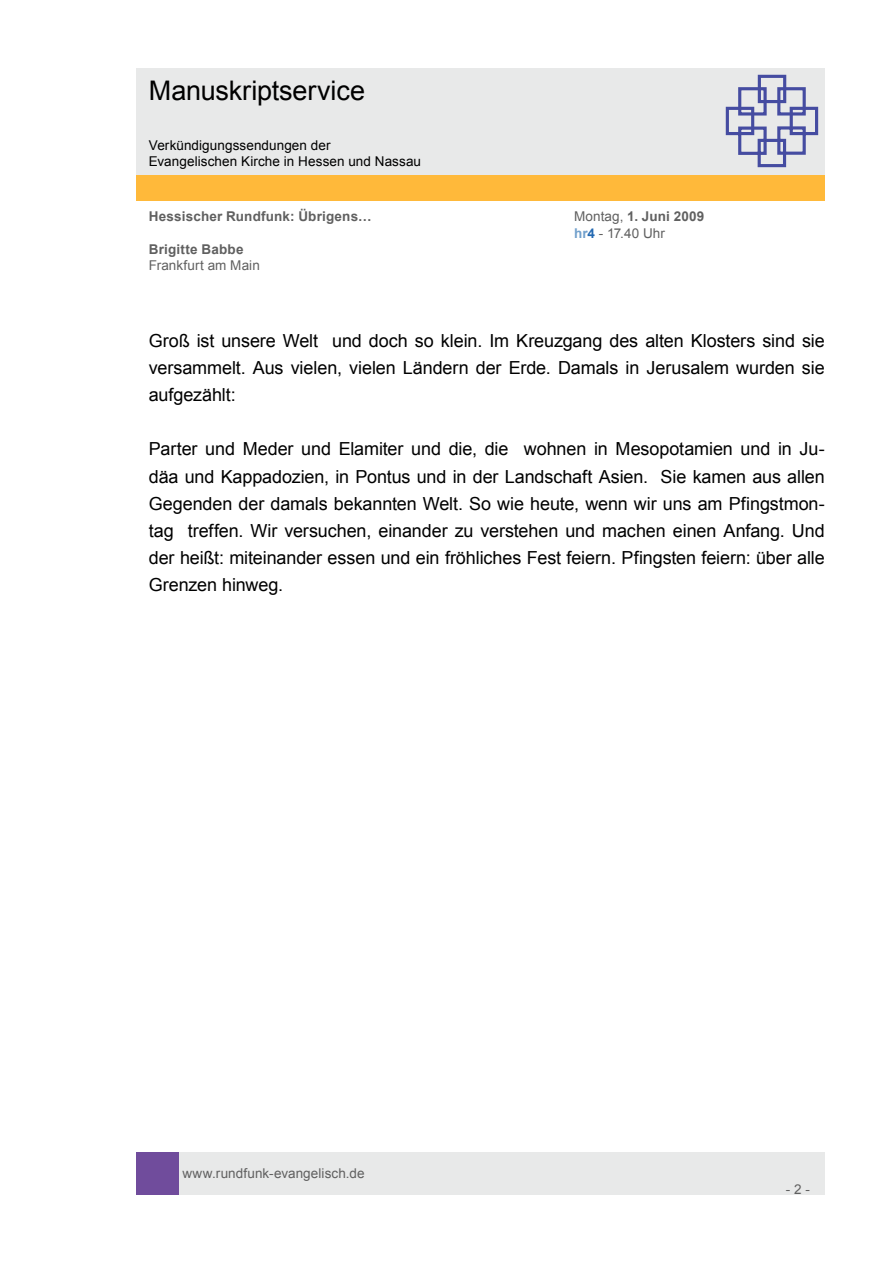
<style>
.page{position:relative;width:893px;height:1263px;background:#fff}
.page>*{position:absolute;margin:0;border:0;box-sizing:border-box;transform-origin:0 0}
.t1{font:27px "Arial";letter-spacing:-.005em;color:#000}
.t2{font:18px/27.2px "Arial";letter-spacing:-.005em;color:#000;text-align:justify}
.t3{font:13.5px/16.2px "Arial";letter-spacing:.005em;color:#606060}
.t4{font:13.5px/16.2px "Arial";letter-spacing:.005em;color:#000}
.t5{font:700 13.5px "Arial";letter-spacing:.015em;color:#606060}
.s1{font-weight:700}
.s2{font-weight:700;color:#71a0cc}
.s3{font-weight:700;color:#2369b2}
</style>
<div class="page">
<div style="left:179px;top:1152px;width:646px;height:43px;background:#e8e9e9"></div>
<div style="left:136px;top:1152px;width:43px;height:43px;background:#704c9c"></div>
<div style="left:136px;top:175px;width:689px;height:26px;background:#ffb93a"></div>
<div style="left:136px;top:68px;width:689px;height:106px;background:#e8e9e9"></div>
<svg style="left:725px;top:74px;width:94px;height:94px"></svg>
<h1 class="t1" style="left:149px;top:73px;width:218px">Manuskriptservice</h1>
<p class="t4" style="left:149px;top:137px;width:274px">Verkündigungssendungen der<br>Evangelischen Kirche in Hessen und Nassau</p>
<p class="t5" style="left:149px;top:208px;width:224px">Hessischer Rundfunk: Übrigens…</p>
<p class="t3" style="left:574px;top:209px;width:132px">Montag, <span class="s1">1. Juni 2009 </span><span class="s2">hr</span><span class="s3">4</span> - 17.40 Uhr</p>
<p class="t5" style="left:149px;top:240px;width:96px">Brigitte Babbe</p>
<p class="t3" style="left:149px;top:257px;width:113px">Frankfurt am Main</p>
<p class="t2" style="left:149px;top:327px;width:677px">Groß ist unsere Welt und doch so klein. Im Kreuzgang des alten Klosters sind sie versammelt. Aus vielen, vielen Ländern der Erde. Damals in Jerusalem wurden sie aufgezählt:</p>
<p class="t2" style="left:149px;top:436px;width:678px">Parter und Meder und Elamiter und die, die wohnen in Mesopotamien und in Ju&shy;däa und Kappadozien, in Pontus und in der Landschaft Asien. Sie kamen aus allen Gegenden der damals bekannten Welt. So wie heute, wenn wir uns am Pfingstmon&shy;tag treffen. Wir versuchen, einander zu verstehen und machen einen Anfang. Und der heißt: miteinander essen und ein fröhliches Fest feiern. Pfingsten feiern: über alle Grenzen hinweg.</p>
<p class="t3" style="left:182px;top:1165px;width:184px">www.rundfunk-evangelisch.de</p>
<p class="t3" style="left:786px;top:1181px;width:26px">- 2 -</p>
</div>
